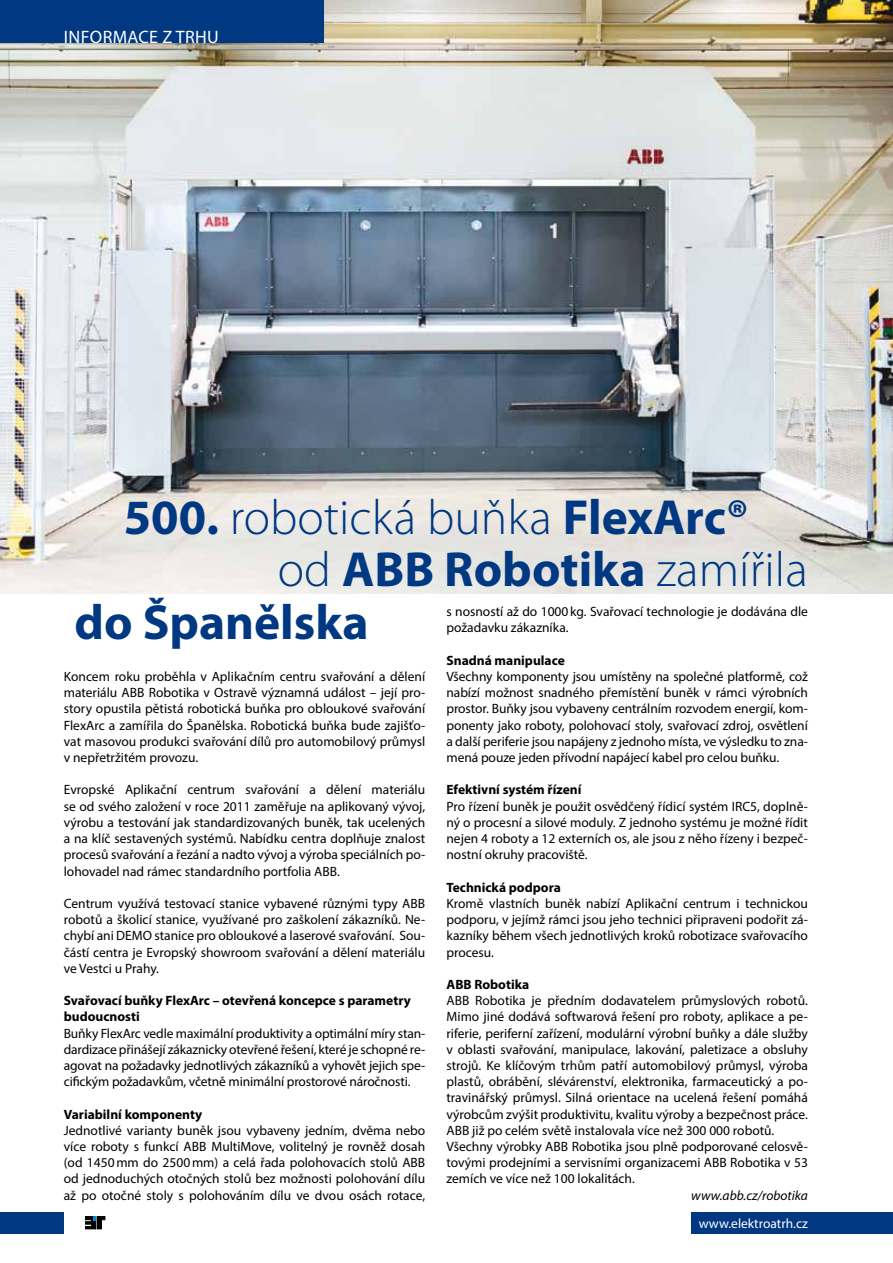
<style>
.page{position:relative;width:893px;height:1263px;background:#fff}
.page>*{position:absolute;margin:0;border:0;box-sizing:border-box;transform-origin:0 0}
.t1{font:700 49.5px "Myriad Pro";color:#003882}
.t2{font:300 49.5px "Myriad Pro";color:#003882}
.t3{font:18px "Myriad Pro";letter-spacing:.02em;color:#fff}
.t4{font:13.5px/16.2px "Myriad Pro";color:#000;text-align:justify}
.t5{font:700 13.5px/16.2px "Myriad Pro";color:#000}
.t6{font:italic 13.5px "Myriad Pro";color:#000}
.t7{font:13.5px "Myriad Pro";color:#fff}
.s1{font-weight:700}
.s2{font-weight:300}
</style>
<div class="page">
<img style="left:0;top:0;width:893px;height:593px">
<div style="left:0;top:0;width:323px;height:43px;background:#003882"></div>
<div style="left:0;top:1212px;width:64px;height:21px;background:#003882"></div>
<div style="left:692px;top:1212px;width:201px;height:21px;background:#003882"></div>
<svg style="left:85px;top:1216px;width:20px;height:13px"></svg>
<h2 class="t3" style="left:64px;top:26px;width:156px">INFORMACE Z TRHU</h2>
<h1 class="t2" style="left:124px;top:487px;width:626px"><span class="s1">500.</span> robotická buňka <span class="s1">FlexArc®</span></h1>
<h1 class="t1" style="left:278px;top:537px;width:531px"><span class="s2">od</span> ABB Robotika <span class="s2">zamířila</span></h1>
<h1 class="t1" style="left:75px;top:590px;width:295px">do Španělska</h1>
<p class="t4" style="left:446px;top:603px;width:363px">s nosností až do 1000kg. Svařovací technologie je dodávána dle požadavku zákazníka.</p>
<p class="t5" style="left:446px;top:652px;width:120px">Snadná manipulace</p>
<p class="t4" style="left:446px;top:668px;width:363px">Všechny komponenty jsou umístěny na společné platformě, což nabízí možnost snadného přemístění buněk v rámci výrobních prostor. Buňky jsou vybaveny centrálním rozvodem energií, kom&shy;ponenty jako roboty, polohovací stoly, svařovací zdroj, osvětlení a další periferie jsou napájeny z jednoho místa, ve výsledku to zna&shy;mená pouze jeden přívodní napájecí kabel pro celou buňku.</p>
<p class="t5" style="left:446px;top:781px;width:136px">Efektivní systém řízení</p>
<p class="t4" style="left:446px;top:798px;width:363px">Pro řízení buněk je použit osvědčený řídicí systém IRC5, doplně&shy;ný o procesní a silové moduly. Z jednoho systému je možné řídit nejen 4 roboty a 12 externích os, ale jsou z něho řízeny i bezpeč&shy;nostní okruhy pracoviště.</p>
<p class="t5" style="left:446px;top:879px;width:116px">Technická podpora</p>
<p class="t4" style="left:446px;top:895px;width:363px">Kromě vlastních buněk nabízí Aplikační centrum i technickou podporu, v jejímž rámci jsou jeho technici připraveni podořit zá&shy;kazníky během všech jednotlivých kroků robotizace svařovacího procesu.</p>
<p class="t5" style="left:446px;top:976px;width:84px">ABB Robotika</p>
<p class="t4" style="left:446px;top:992px;width:363px;text-align:left">ABB Robotika je předním dodavatelem průmyslových robotů.<br>Mimo jiné dodává softwarová řešení pro roboty, aplikace a pe&shy;riferie, periferní zařízení, modulární výrobní buňky a dále služby v oblasti svařování, manipulace, lakování, paletizace a obsluhy strojů. Ke klíčovým trhům patří automobilový průmysl, výroba plastů, obrábění, slévárenství, elektronika, farmaceutický a po&shy;travinářský průmysl. Silná orientace na ucelená řešení pomáhá výrobcům zvýšit produktivitu, kvalitu výroby a bezpečnost práce.<br>ABB již po celém světě instalovala více než 300 000 robotů.<br>Všechny výrobky ABB Robotika jsou plně podporované celosvě&shy;tovými prodejními a servisními organizacemi ABB Robotika v 53 zemích ve více než 100 lokalitách.</p>
<p class="t6" style="left:691px;top:1187px;width:118px">www.abb.cz/robotika</p>
<p class="t7" style="left:699px;top:1215px;width:111px">www.elektroatrh.cz</p>
<p class="t4" style="left:64px;top:668px;width:363px">Koncem roku proběhla v Aplikačním centru svařování a dělení materiálu ABB Robotika v Ostravě významná událost – její pro&shy;story opustila pětistá robotická buňka pro obloukové svařování FlexArc a zamířila do Španělska. Robotická buňka bude zajišťo&shy;vat masovou produkci svařování dílů pro automobilový průmysl v nepřetržitém provozu.</p>
<p class="t4" style="left:64px;top:782px;width:363px">Evropské Aplikační centrum svařování a dělení materiálu se od svého založení v roce 2011 zaměřuje na aplikovaný vývoj, výrobu a testování jak standardizovaných buněk, tak ucelených a na klíč sestavených systémů. Nabídku centra doplňuje znalost procesů svařování a řezání a nadto vývoj a výroba speciálních po&shy;lohovadel nad rámec standardního portfolia ABB.</p>
<p class="t4" style="left:64px;top:895px;width:363px">Centrum využívá testovací stanice vybavené různými typy ABB robotů a školicí stanice, využívané pro zaškolení zákazníků. Ne&shy;chybí ani DEMO stanice pro obloukové a laserové svařování. Sou&shy;částí centra je Evropský showroom svařování a dělení materiálu ve Vestci u Prahy.</p>
<p class="t5" style="left:64px;top:992px;width:348px">Svařovací buňky FlexArc – otevřená koncepce s parametry budoucnosti</p>
<p class="t4" style="left:64px;top:1025px;width:363px">Buňky FlexArc vedle maximální produktivity a optimální míry stan&shy;dardizace přinášejí zákaznicky otevřené řešení, které je schopné re&shy;agovat na požadavky jednotlivých zákazníků a vyhovět jejich spe&shy;cifickým požadavkům, včetně minimální prostorové náročnosti.</p>
<p class="t5" style="left:64px;top:1105px;width:140px">Variabilní komponenty</p>
<p class="t4" style="left:64px;top:1122px;width:363px">Jednotlivé varianty buněk jsou vybaveny jedním, dvěma nebo více roboty s funkcí ABB MultiMove, volitelný je rovněž dosah (od 1450mm do 2500mm) a celá řada polohovacích stolů ABB od jednoduchých otočných stolů bez možnosti polohování dílu až po otočné stoly s polohováním dílu ve dvou osách rotace,</p>
</div>
